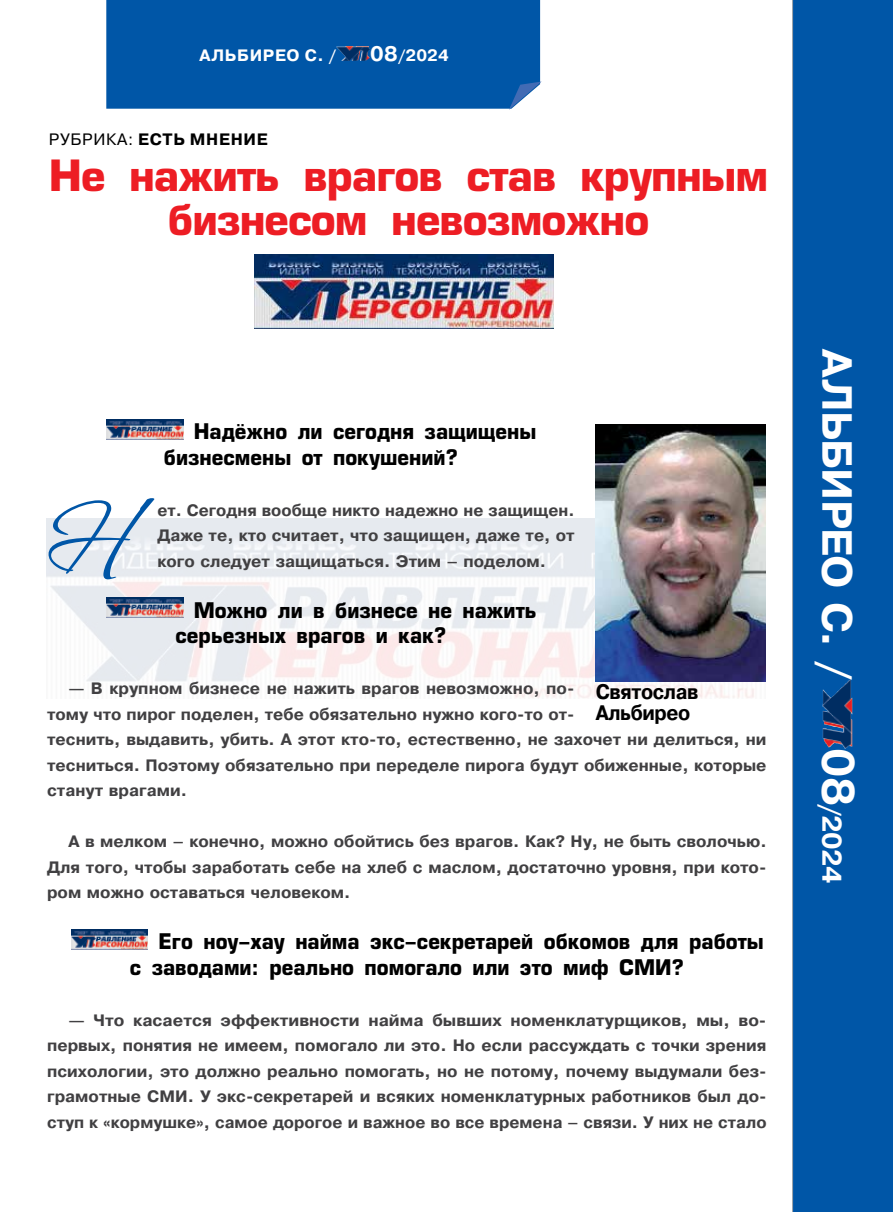
<style>
.page{position:relative;width:893px;height:1212px;background:#fff}
.page>*{position:absolute;margin:0;border:0;box-sizing:border-box;transform-origin:0 0}
.t1{font:108px "Vera Crouz";color:#0056a7}
.t2{font:700 42px/43.5px "Europe";letter-spacing:-.025em;color:#ed1d24;text-align:center}
.t3{font:700 42px "Pragmatica C";letter-spacing:-.015em;color:#fff}
.t4{font:700 27px "Pragmatica C";color:#fff}
.t5{font:700 21px/25.5px "Europe";color:#000;scale:.95 1}
.t6{font:700 21px/21px "Pragmatica";letter-spacing:-.02em;color:#000;scale:.92 1}
.t7{font:700 16.5px/25.5px "Pragmatica";color:#414042;text-align:justify}
.t8{font:700 16.5px "Pragmatica";letter-spacing:.04em;color:#fff}
.t9{font:700 16.5px "Pragmatica";letter-spacing:.04em;color:#000}
.s1{font-size:21px}
.s2{font-weight:400}
.s3{font-size:45px}
</style>
<div class="page">
<img style="left:46px;top:519px;width:720px;height:179px">
<img style="left:106px;top:419px;width:77px;height:20px">
<img style="left:106px;top:598px;width:77px;height:20px">
<img style="left:71px;top:929px;width:77px;height:20px">
<div style="left:793px;top:0;width:100px;height:1212px;background:#0056a7"></div>
<div style="left:106px;top:0;width:434px;height:109px;background:#0056a7"></div>
<hr style="left:792px;top:0;width:1px;height:1212px;background:#a7a9ac">
<img style="left:336px;top:46px;width:34px;height:15px">
<svg style="left:509px;top:82px;width:32px;height:28px"></svg>
<img style="left:822px;top:679px;width:30px;height:70px">
<img style="left:596px;top:425px;width:169px;height:257px">
<img style="left:254px;top:254px;width:300px;height:74px">
<p class="t8" style="left:200px;top:45px;width:138px">АЛЬБИРЕО С. /</p>
<p class="t8" style="left:370px;top:45px;width:80px"><span class="s1">08</span>/2024</p>
<p class="t9" style="left:49px;top:128px;width:220px"><span class="s2">РУБРИКА:</span> ЕСТЬ МНЕНИЕ</p>
<h2 class="t2" style="left:49px;top:154px;width:721px">Не нажить врагов став крупным бизнесом невозможно</h2>
<p class="t5" style="left:164px;top:419px;width:394px;text-indent:30px">Надёжно ли сегодня защищены бизнесмены от покушений?</p>
<p class="t7" style="left:157px;top:497px;width:419px">ет. Сегодня вообще никто надежно не защищен.<br>Даже те, кто считает, что защищен, даже те, от кого следует защищаться. Этим – поделом.</p>
<p class="t5" style="left:176px;top:597px;width:381px;text-indent:18px">Можно ли в бизнесе не нажить серьезных врагов и как?</p>
<p class="t7" style="left:47px;top:676px;width:721px;text-align:left;text-indent:21px">― В крупном бизнесе не нажить врагов невозможно, по-<br>тому что пирог поделен, тебе обязательно нужно кого-то от-<br>теснить, выдавить, убить. А этот кто-то, естественно, не захочет ни делиться, ни тесниться. Поэтому обязательно при переделе пирога будут обиженные, которые станут врагами.</p>
<p class="t7" style="left:47px;top:829px;width:721px;text-indent:21px">А в мелком – конечно, можно обойтись без врагов. Как? Ну, не быть сволочью.<br>Для того, чтобы заработать себе на хлеб с маслом, достаточно уровня, при кото&shy;ром можно оставаться человеком.</p>
<p class="t5" style="left:130px;top:929px;width:669px;text-indent:29px">Его ноу-хау найма экс-секретарей обкомов для работы с заводами: реально помогало или это миф СМИ?</p>
<p class="t7" style="left:47px;top:1007px;width:721px;text-indent:21px">― Что касается эффективности найма бывших номенклатурщиков, мы, во&shy;первых, понятия не имеем, помогало ли это. Но если рассуждать с точки зрения психологии, это должно реально помогать, но не потому, почему выдумали без&shy;грамотные СМИ. У экс-секретарей и всяких номенклатурных работников был до&shy;ступ к «кормушке», самое дорогое и важное во все времена – связи. У них не стало</p>
<h1 class="t1" style="left:47px;top:483px;width:77px">Н</h1>
<p class="t6" style="left:596px;top:682px;width:113px">Святослав<br>Альбирео</p>
<h2 class="t3" style="left:859px;top:349px;width:332px;rotate:90deg">АЛЬБИРЕО С. /</h2>
<h3 class="t4" style="left:846px;top:748px;width:137px;rotate:90deg"><span class="s3">08</span>/2024</h3>
</div>
